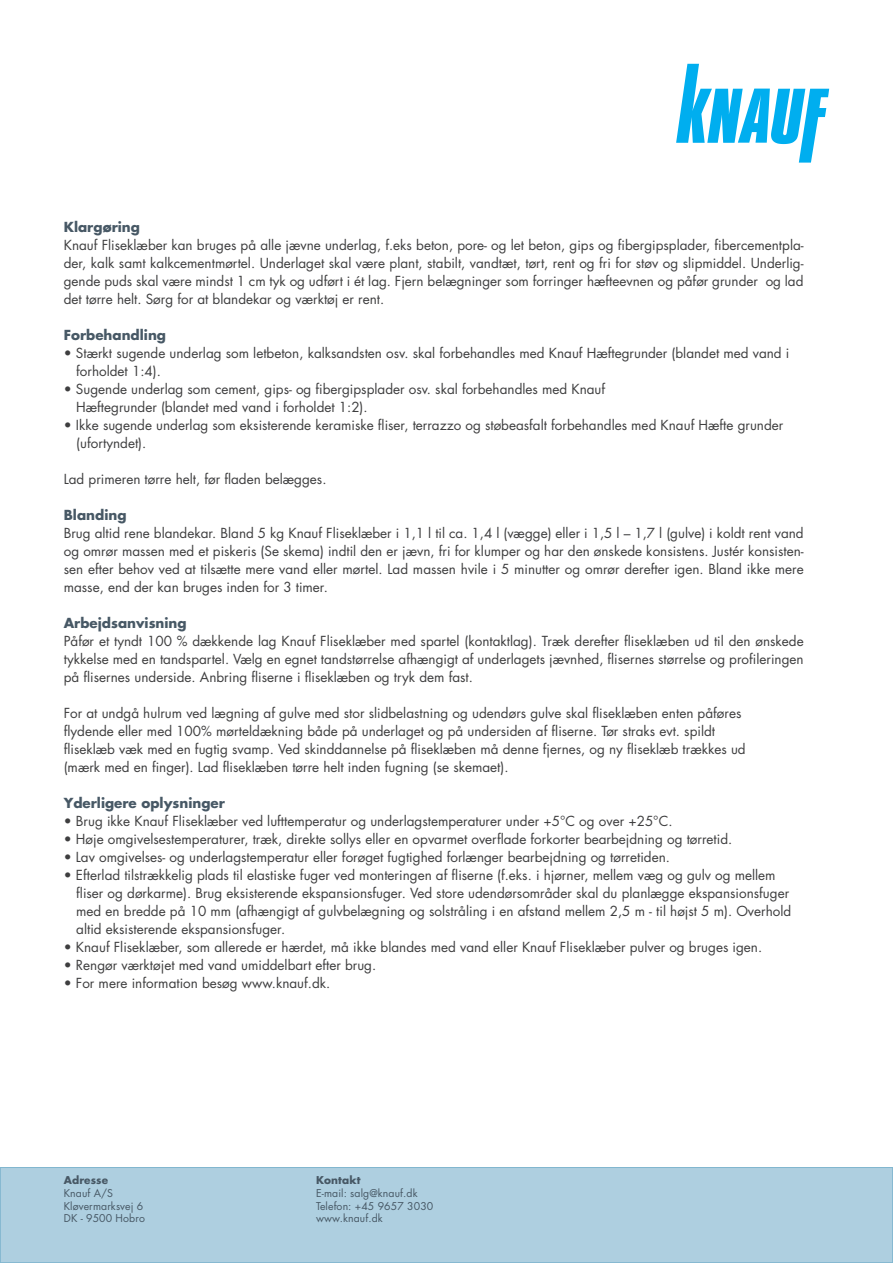
<style>
.page{position:relative;width:893px;height:1263px;background:#fff}
.page>*{position:absolute;margin:0;border:0;box-sizing:border-box;transform-origin:0 0}
.Fließtext_TB{font:13.5px/18px "Futura Std";color:#3e3e3f;text-align:justify}
.Titel_2te_Zeile_TB{font:700 13.5px "Futura Std";color:#475865}
.kf_brød{font:10.5px/12.6px "Futura Std";letter-spacing:.01em;color:#475865}
.mr{font:10.5px/12.6px "Futura Std";letter-spacing:.01em;color:#475865}
.kf_brød-2{font:700 10.5px "Futura Std";letter-spacing:.01em;color:#475865}
.s1{font-weight:700}
</style>
<div class="page">
<svg style="left:676px;top:64px;width:153px;height:99px"></svg>
<div style="left:0;top:1167px;width:893px;height:95px;background:#aecfe0"></div>
<div style="left:0;top:1167px;width:893px;height:96px;border:1px solid #82b7cf"></div>
<h1 class="Titel_2te_Zeile_TB" style="left:64px;top:218px;width:78px">Klargøring</h1>
<p class="Fließtext_TB" style="left:64px;top:236px;width:741px">Knauf Fliseklæber kan bruges på alle jævne underlag, f.eks beton, pore- og let beton, gips og fibergipsplader, fibercementpla&shy;der, kalk samt kalkcementmørtel. Underlaget skal være plant, stabilt, vandtæt, tørt, rent og fri for støv og slipmiddel. Underlig&shy;gende puds skal være mindst 1 cm tyk og udført i ét lag. Fjern belægninger som forringer hæfteevnen og påfør grunder og lad det tørre helt. Sørg for at blandekar og værktøj er rent.</p>
<h1 class="Titel_2te_Zeile_TB" style="left:64px;top:326px;width:104px">Forbehandling</h1>
<p class="Fließtext_TB" style="left:76px;top:344px;width:715px;text-indent:-12px">• Stærkt sugende underlag som letbeton, kalksandsten osv. skal forbehandles med Knauf Hæftegrunder (blandet med vand i forholdet 1:4).</p>
<p class="Fließtext_TB" style="left:64px;top:380px;width:543px">• Sugende underlag som cement, gips- og fibergipsplader osv. skal forbehandles med Knauf</p>
<p class="Fließtext_TB" style="left:76px;top:398px;width:293px">Hæftegrunder (blandet med vand i forholdet 1:2).</p>
<p class="Fließtext_TB" style="left:76px;top:416px;width:709px;text-indent:-12px">• Ikke sugende underlag som eksisterende keramiske fliser, terrazzo og støbeasfalt forbehandles med Knauf Hæfte grunder (ufortyndet).</p>
<p class="Fließtext_TB" style="left:64px;top:470px;width:264px">Lad primeren tørre helt, før fladen belægges.</p>
<h1 class="Titel_2te_Zeile_TB" style="left:64px;top:506px;width:64px">Blanding</h1>
<p class="Fließtext_TB" style="left:64px;top:524px;width:741px">Brug altid rene blandekar. Bland 5 kg Knauf Fliseklæber i 1,1 l til ca. 1,4 l (vægge) eller i 1,5 l – 1,7 l (gulve) i koldt rent vand og omrør massen med et piskeris (Se skema) indtil den er jævn, fri for klumper og har den ønskede konsistens. Justér konsisten&shy;sen efter behov ved at tilsætte mere vand eller mørtel. Lad massen hvile i 5 minutter og omrør derefter igen. Bland ikke mere masse, end der kan bruges inden for 3 timer.</p>
<h1 class="Titel_2te_Zeile_TB" style="left:64px;top:614px;width:124px">Arbejdsanvisning</h1>
<p class="Fließtext_TB" style="left:64px;top:632px;width:741px">Påfør et tyndt 100 % dækkende lag Knauf Fliseklæber med spartel (kontaktlag). Træk derefter fliseklæben ud til den ønskede tykkelse med en tandspartel. Vælg en egnet tandstørrelse afhængigt af underlagets jævnhed, flisernes størrelse og profileringen på flisernes underside. Anbring fliserne i fliseklæben og tryk dem fast.</p>
<p class="Fließtext_TB" style="left:64px;top:704px;width:679px">For at undgå hulrum ved lægning af gulve med stor slidbelastning og udendørs gulve skal fliseklæben enten påføres</p>
<p class="Fließtext_TB" style="left:64px;top:722px;width:653px">flydende eller med 100% mørteldækning både på underlaget og på undersiden af fliserne. Tør straks evt. spildt</p>
<p class="Fließtext_TB" style="left:64px;top:740px;width:683px">fliseklæb væk med en fugtig svamp. Ved skinddannelse på fliseklæben må denne fjernes, og ny fliseklæb trækkes ud</p>
<p class="Fließtext_TB" style="left:64px;top:758px;width:446px">(mærk med en finger). Lad fliseklæben tørre helt inden fugning (se skemaet).</p>
<h1 class="Titel_2te_Zeile_TB" style="left:64px;top:794px;width:163px">Yderligere oplysninger</h1>
<p class="Fließtext_TB" style="left:64px;top:812px;width:610px">• Brug ikke Knauf Fliseklæber ved lufttemperatur og underlagstemperaturer under +5°C og over +25°C.</p>
<p class="Fließtext_TB" style="left:64px;top:830px;width:670px">• Høje omgivelsestemperaturer, træk, direkte sollys eller en opvarmet overflade forkorter bearbejdning og tørretid.</p>
<p class="Fließtext_TB" style="left:64px;top:848px;width:608px">• Lav omgivelses- og underlagstemperatur eller forøget fugtighed forlænger bearbejdning og tørretiden.</p>
<p class="Fließtext_TB" style="left:76px;top:866px;width:717px;text-align:left;text-indent:-12px">• Efterlad tilstrækkelig plads til elastiske fuger ved monteringen af fliserne (f.eks. i hjørner, mellem væg og gulv og mellem fliser og dørkarme). Brug eksisterende ekspansionsfuger. Ved store udendørsområder skal du planlægge ekspansionsfuger med en bredde på 10 mm (afhængigt af gulvbelægning og solstråling i en afstand mellem 2,5 m - til højst 5 m). Overhold</p>
<p class="Fließtext_TB" style="left:76px;top:920px;width:210px">altid eksisterende ekspansionsfuger.</p>
<p class="Fließtext_TB" style="left:64px;top:938px;width:700px">• Knauf Fliseklæber, som allerede er hærdet, må ikke blandes med vand eller Knauf Fliseklæber pulver og bruges igen.</p>
<p class="Fließtext_TB" style="left:64px;top:956px;width:314px">• Rengør værktøjet med vand umiddelbart efter brug.</p>
<p class="Fließtext_TB" style="left:64px;top:974px;width:268px">• For mere information besøg www.knauf.dk.</p>
<p class="kf_brød-2" style="left:64px;top:1173px;width:46px">Adresse</p>
<p class="kf_brød" style="left:64px;top:1187px;width:51px">Knauf A/S</p>
<p class="kf_brød" style="left:64px;top:1199px;width:83px">Kløvermarksvej 6<br>DK - 9500 Hobro</p>
<p class="mr" style="left:316px;top:1174px;width:103px"><span class="s1">Kontakt<br></span>E-mail: salg@knauf.dk</p>
<p class="kf_brød" style="left:316px;top:1199px;width:119px">Telefon: +45 9657 3030</p>
<p class="kf_brød" style="left:316px;top:1212px;width:68px">www.knauf.dk</p>
</div>
